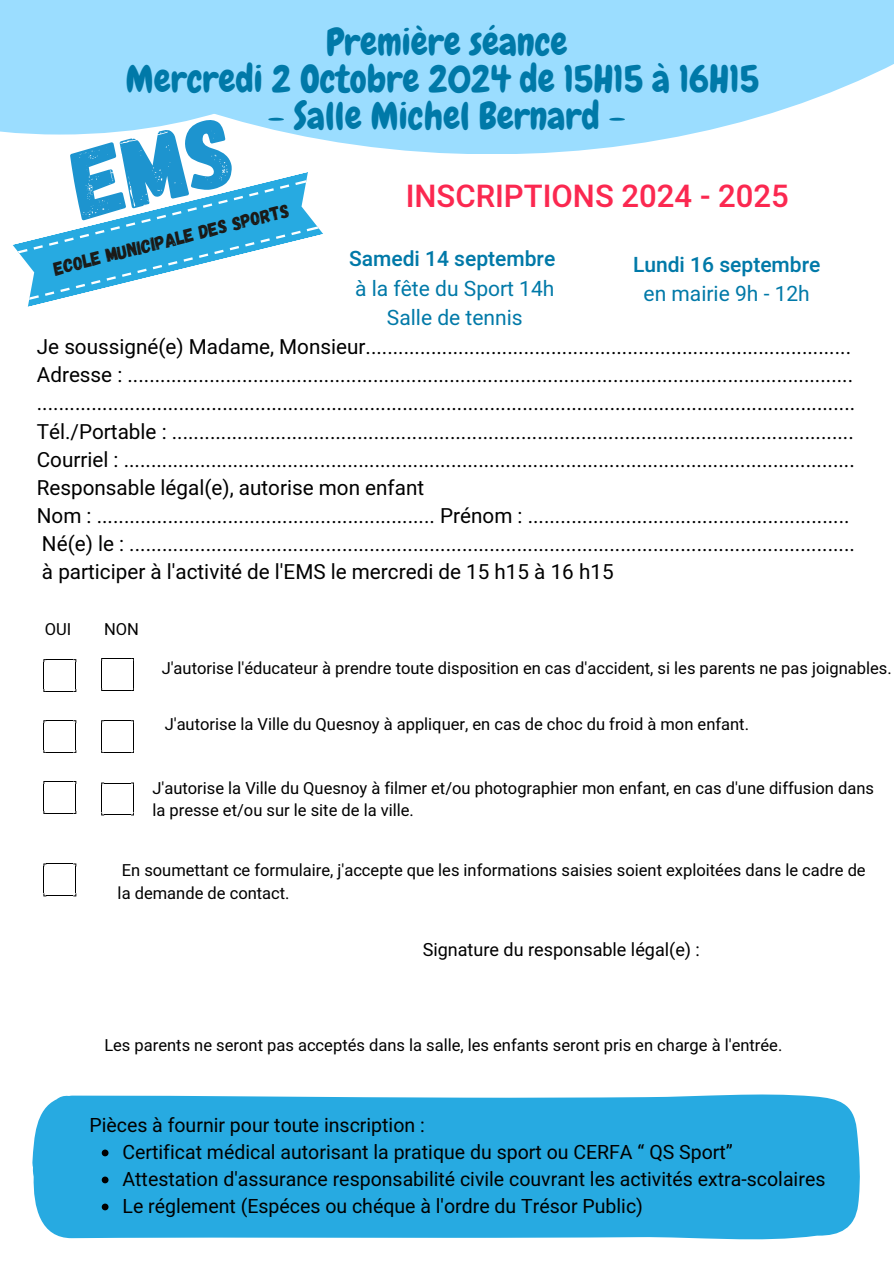
<style>
.page{position:relative;width:894px;height:1264px;background:#fff}
.page>*{position:absolute;margin:0;border:0;box-sizing:border-box;transform-origin:0 0}
.t1{font:37.95px/37.2px "Chewy";color:#0079a8;text-align:center}
.t2{font:500 31.05px "Heebo";color:#fb2850}
.t3{font:21px/29.2px "Heebo";color:#0079a8;text-align:center}
.t4{font:500 21px/29.2px "Heebo";color:#0079a8;text-align:center}
.t5{font:20.7px/28.2px "Heebo";color:#000}
.t6{font:19.5px "Heebo";color:#000}
.t7{font:18.9px "Gagalin";color:#1b1916}
.t8{font:18px "Heebo";color:#000}
.t9{font:16.5px/22.5px "Heebo";color:#000}
.s1{font-weight:500}
.s2{font-weight:400}
</style>
<div class="page">
<div style="left:0;top:0;width:893px;height:154px;background:#9bddff"></div>
<div style="left:32px;top:1094px;width:828px;height:146px;background:#27aae1"></div>
<svg style="left:43px;top:659px;width:33px;height:33px"></svg>
<svg style="left:102px;top:1149px;width:6px;height:7px"></svg>
<svg style="left:102px;top:1176px;width:6px;height:7px"></svg>
<svg style="left:102px;top:1203px;width:6px;height:7px"></svg>
<svg style="left:101px;top:658px;width:33px;height:33px"></svg>
<svg style="left:43px;top:720px;width:33px;height:33px"></svg>
<svg style="left:101px;top:782px;width:33px;height:33px"></svg>
<svg style="left:43px;top:781px;width:33px;height:33px"></svg>
<svg style="left:101px;top:720px;width:33px;height:33px"></svg>
<svg style="left:43px;top:863px;width:33px;height:33px"></svg>
<svg style="left:12px;top:116px;width:311px;height:191px"></svg>
<h2 class="t1" style="left:125px;top:24px;width:635px">Première séance<br>Mercredi 2 Octobre 2024 de 15H15 à 16H15</h2>
<h2 class="t1" style="left:268px;top:98px;width:359px">- Salle Michel Bernard -</h2>
<h1 class="t2" style="left:405px;top:175px;width:384px">INSCRIPTIONS 2024 - 2025</h1>
<p class="t7" style="left:51px;top:257px;width:243px;rotate:-14deg">ECOLE MUNICIPALE DES SPORTS</p>
<h5 class="t3" style="left:349px;top:245px;width:208px"><span class="s1">Samedi 14 septembre </span>à la fête du Sport 14h<br>Salle de tennis</h5>
<h3 class="t5" style="left:37px;top:333px;width:819px">Je soussigné(e) Madame, Monsieur.........................................................................................<br>Adresse : ..................................................................................................................................... ......................................................................................................................................................<br>Tél./Portable : .............................................................................................................................<br>Courriel : ......................................................................................................................................<br>Responsable légal(e), autorise mon enfant<br>Nom : .............................................................. Prénom : ...........................................................<br>Né(e) le : ..................................................................................................................................... à participer à l'activité de l'EMS le mercredi de 15 h15 à 16 h15</h3>
<p class="t4" style="left:632px;top:250px;width:189px">Lundi 16 septembre <span class="s2">en mairie 9h - 12h</span></p>
<p class="t9" style="left:45px;top:618px;width:28px">OUI</p>
<p class="t9" style="left:104px;top:618px;width:36px">NON</p>
<h4 class="t9" style="left:162px;top:657px;width:731px">J'autorise l'éducateur à prendre toute disposition en cas d'accident, si les parents ne pas joignables.</h4>
<h4 class="t9" style="left:165px;top:714px;width:585px">J'autorise la Ville du Quesnoy à appliquer, en cas de choc du froid à mon enfant.</h4>
<h4 class="t9" style="left:152px;top:777px;width:722px">J'autorise la Ville du Quesnoy à filmer et/ou photographier mon enfant, en cas d'une diffusion dans la presse et/ou sur le site de la ville.</h4>
<p class="t9" style="left:118px;top:860px;width:749px">En soumettant ce formulaire, j'accepte que les informations saisies soient exploitées dans le cadre de la demande de contact.</p>
<p class="t8" style="left:422px;top:937px;width:279px">Signature du responsable légal(e) :</p>
<p class="t9" style="left:104px;top:1034px;width:679px">Les parents ne seront pas acceptés dans la salle, les enfants seront pris en charge à l'entrée.</p>
<p class="t6" style="left:89px;top:1111px;width:337px">Pièces à fournir pour toute inscription :</p>
<p class="t6" style="left:122px;top:1138px;width:611px">Certificat médical autorisant la pratique du sport ou CERFA “ QS Sport”</p>
<p class="t6" style="left:122px;top:1165px;width:704px">Attestation d'assurance responsabilité civile couvrant les activités extra-scolaires</p>
<p class="t6" style="left:122px;top:1192px;width:522px">Le réglement (Espéces ou chéque à l'ordre du Trésor Public)</p>
</div>
